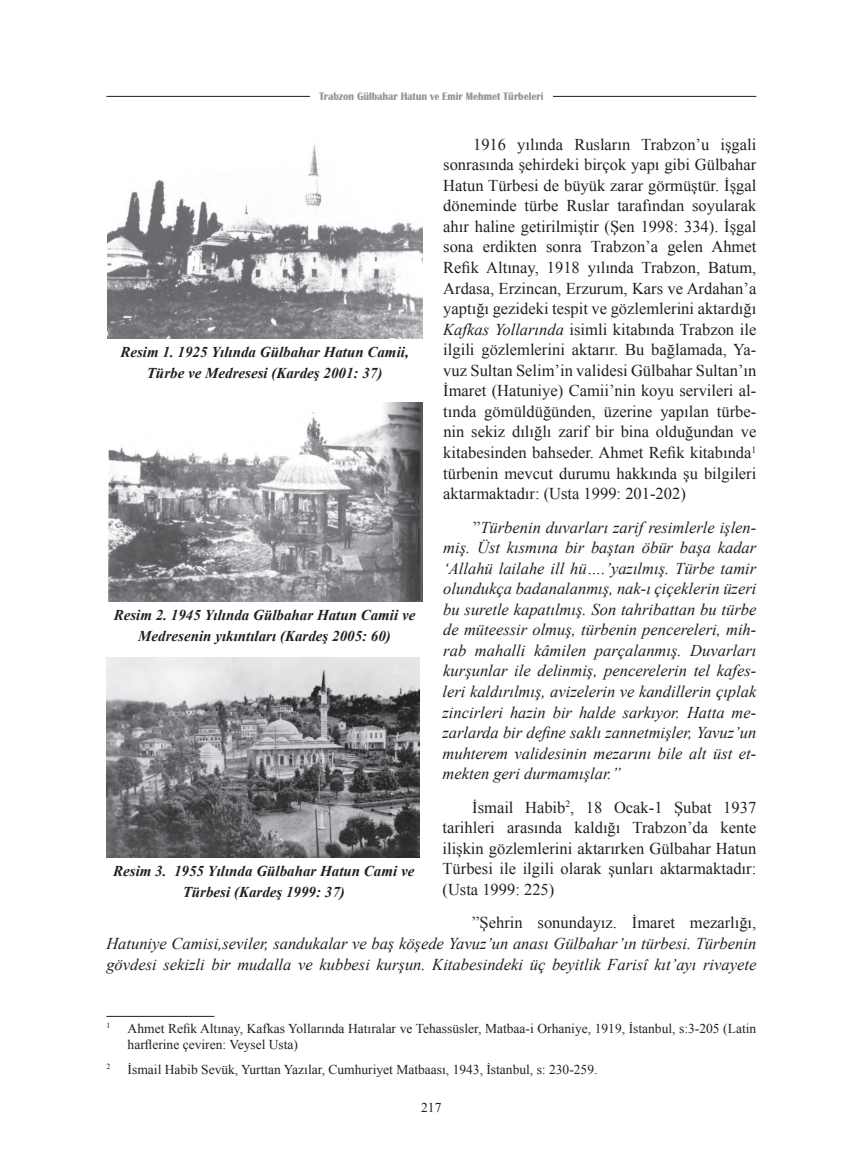
<style>
.page{position:relative;width:851px;height:1170px;background:#fff}
.page>*{position:absolute;margin:0;border:0;box-sizing:border-box;transform-origin:0 0}
.t1{font:16.5px/20.5px "Times New Roman";color:#231f20;text-align:justify}
.t2{font:italic 16.5px/20.5px "Times New Roman";color:#231f20;text-align:justify}
.t3{font:italic 700 15px/21px "Times New Roman";color:#231f20;text-align:center}
.t4{font:13.5px/16.2px "Times New Roman";color:#231f20}
.t5{font:700 11.1px "Britannic T";color:#939598;scale:.9 1}
.t6{font:7.8px "Times New Roman";color:#231f20}
.s1{font-style:italic}
.s2{font-style:normal}
</style>
<div class="page">
<hr style="left:106px;top:96px;width:650px;height:1px;background:#231f20">
<div style="left:310px;top:91px;width:242px;height:10px;background:#fff"></div>
<hr style="left:106px;top:1015px;width:108px;height:1px;background:#231f20">
<img style="left:107px;top:143px;width:315px;height:196px">
<img style="left:108px;top:403px;width:314px;height:199px">
<img style="left:106px;top:657px;width:314px;height:200px">
<p class="t5" style="left:319px;top:89px;width:251px">Trabzon Gülbahar Hatun ve Emir Mehmet Türbeleri</p>
<p class="t1" style="left:443px;top:134px;width:314px;text-indent:30px">1916 yılında Rusların Trabzon’u işgali sonrasında şehirdeki birçok yapı gibi Gülbahar Hatun Türbesi de büyük zarar görmüştür. İşgal döneminde türbe Ruslar tarafından soyularak ahır haline getirilmiştir (Şen 1998: 334). İşgal sona erdikten sonra Trabzon’a gelen Ahmet Refik Altınay, 1918 yılında Trabzon, Batum, Ardasa, Erzincan, Erzurum, Kars ve Ardahan’a yaptığı gezideki tespit ve gözlemlerini aktardığı <span class="s1">Kafkas Yollarında</span> isimli kitabında Trabzon ile ilgili gözlemlerini aktarır. Bu bağlamada, Ya&shy;vuz Sultan Selim’in validesi Gülbahar Sultan’ın İmaret (Hatuniye) Camii’nin koyu servileri al&shy;tında gömüldüğünden, üzerine yapılan türbe&shy;nin sekiz dılığlı zarif bir bina olduğundan ve kitabesinden bahseder. Ahmet Refik kitabında<sup>1 </sup>türbenin mevcut durumu hakkında şu bilgileri aktarmaktadır: (Usta 1999: 201-202)</p>
<p class="t2" style="left:442px;top:516px;width:315px;text-indent:31px"><span class="s2">”</span>Türbenin duvarları zarif resimlerle işlen&shy;miş. Üst kısmına bir baştan öbür başa kadar ‘Allahü lailahe ill hü….’yazılmış. Türbe tamir olundukça badanalanmış, nak-ı çiçeklerin üzeri bu suretle kapatılmış. Son tahribattan bu türbe de müteessir olmuş, türbenin pencereleri, mih&shy;rab mahalli kâmilen parçalanmış. Duvarları kurşunlar ile delinmiş, pencerelerin tel kafes&shy;leri kaldırılmış, avizelerin ve kandillerin çıplak zincirleri hazin bir halde sarkıyor. Hatta me&shy;zarlarda bir define saklı zannetmişler, Yavuz’un muhterem validesinin mezarını bile alt üst et&shy;mekten geri durmamışlar.”</p>
<p class="t1" style="left:442px;top:796px;width:315px;text-indent:30px">İsmail Habib<sup>2</sup>, 18 Ocak-1 Şubat 1937 tarihleri arasında kaldığı Trabzon’da kente ilişkin gözlemlerini aktarırken Gülbahar Hatun Türbesi ile ilgili olarak şunları aktarmaktadır: (Usta 1999: 225)</p>
<p class="t1" style="left:472px;top:912px;width:285px">”Şehrin sonundayız. İmaret mezarlığı,</p>
<p class="t2" style="left:106px;top:932px;width:651px;line-height:21px">Hatuniye Camisi,seviler, sandukalar ve baş köşede Yavuz’un anası Gülbahar’ın türbesi. Türbenin gövdesi sekizli bir mudalla ve kubbesi kurşun. Kitabesindeki üç beyitlik Farisî kıt’ayı rivayete</p>
<p class="t3" style="left:120px;top:341px;width:290px">Resim 1. 1925 Yılında Gülbahar Hatun Camii,<br>Türbe ve Medresesi (Kardeş 2001: 37)</p>
<p class="t3" style="left:114px;top:604px;width:303px">Resim 2. 1945 Yılında Gülbahar Hatun Camii ve<br>Medresenin yıkıntıları (Kardeş 2005: 60)</p>
<p class="t3" style="left:113px;top:860px;width:303px">Resim 3. 1955 Yılında Gülbahar Hatun Cami ve<br>Türbesi (Kardeş 1999: 37)</p>
<p class="t6" style="left:106px;top:1021px;width:5px">1</p>
<p class="t4" style="left:128px;top:1019px;width:630px">Ahmet Refik Altınay, Kafkas Yollarında Hatıralar ve Tehassüsler, Matbaa-i Orhaniye, 1919, İstanbul, s:3-205 (Latin harflerine çeviren: Veysel Usta)</p>
<p class="t6" style="left:106px;top:1061px;width:5px">2</p>
<p class="t4" style="left:128px;top:1060px;width:471px">İsmail Habib Sevük, Yurttan Yazılar, Cumhuriyet Matbaası, 1943, İstanbul, s: 230-259.</p>
<p class="t4" style="left:421px;top:1099px;width:22px">217</p>
</div>
